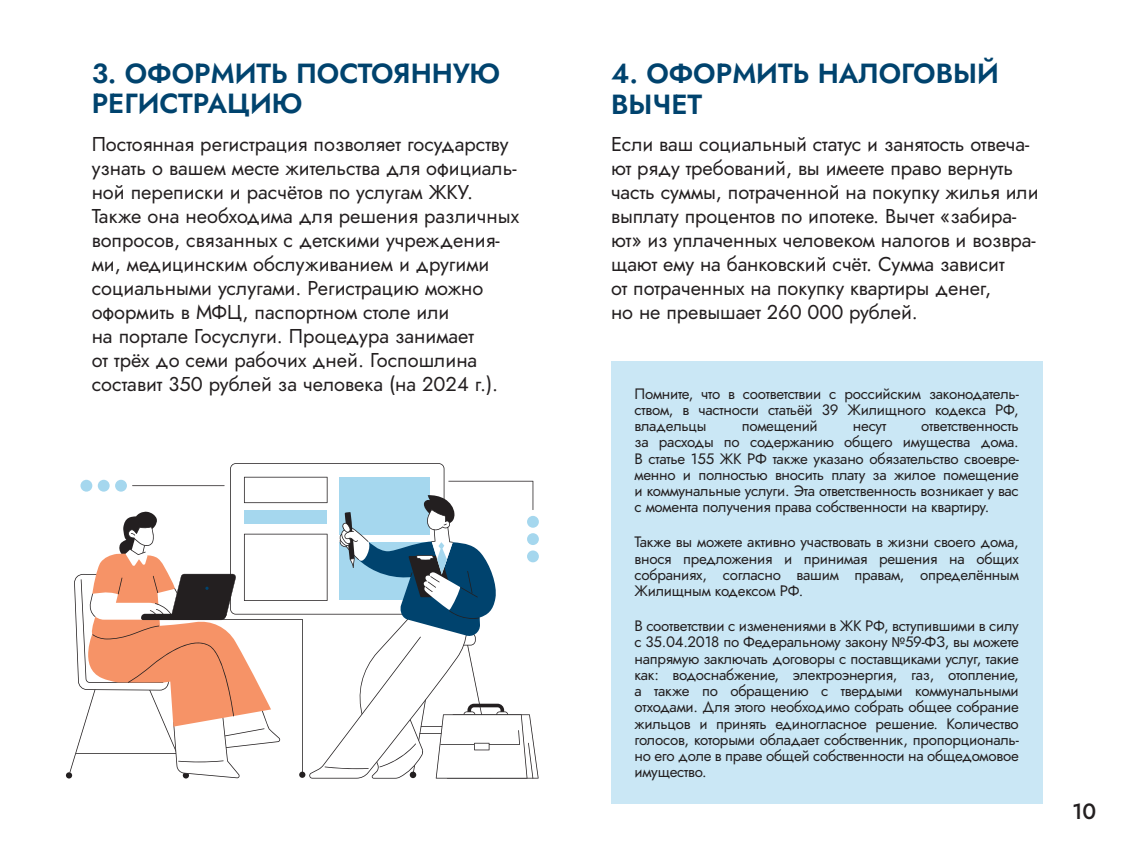
<style>
.page{position:relative;width:1134px;height:851px;background:#fff}
.page>*{position:absolute;margin:0;border:0;box-sizing:border-box;transform-origin:0 0}
.t1{font:600 27.6px/30.2px "Jost";color:#00436e}
.t2{font:500 22px "Jost";color:#231f20}
.t3{font:20px/24px "Jost";color:#231f20}
.t4{font:15px/16.2px "Jost";letter-spacing:-.015em;color:#231f20;text-align:justify}
.s1{font-family:"Myriad Pro"}
</style>
<div class="page">
<div style="left:611px;top:361px;width:431px;height:442px;background:#cae7f5"></div>
<svg style="left:66px;top:463px;width:473px;height:315px"></svg>
<h1 class="t1" style="left:92px;top:58px;width:410px">3. ОФОРМИТЬ ПОСТОЯННУЮ<br>РЕГИСТРАЦИЮ</h1>
<p class="t3" style="left:92px;top:132px;width:429px">Постоянная регистрация позволяет государству узнать о вашем месте жительства для официаль&shy;ной переписки и расчётов по услугам ЖКУ.<br>Также она необходима для решения различных вопросов, связанных с детскими учреждения&shy;ми, медицинским обслуживанием и другими социальными услугами. Регистрацию можно оформить в МФЦ, паспортном столе или<br>на портале Госуслуги. Процедура занимает<br>от трёх до семи рабочих дней. Госпошлина составит 350 рублей за человека (на 2024 г.).</p>
<h1 class="t1" style="left:611px;top:59px;width:389px">4. ОФОРМИТЬ НАЛОГОВЫЙ<br>ВЫЧЕТ</h1>
<p class="t3" style="left:611px;top:132px;width:429px">Если ваш социальный статус и занятость отвеча&shy;ют ряду требований, вы имеете право вернуть часть суммы, потраченной на покупку жилья или выплату процентов по ипотеке. Вычет «забира&shy;ют» из уплаченных человеком налогов и возвра&shy;щают ему на банковский счёт. Сумма зависит<br>от потраченных на покупку квартиры денег,<br>но не превышает 260 000 рублей.</p>
<p class="t4" style="left:634px;top:385px;width:386px">Помните, что в соответствии с российским законодатель&shy;ством, в частности статьёй 39 Жилищного кодекса РФ, владельцы</p>
<p class="t4" style="left:742px;top:418px;width:78px">помещений</p>
<p class="t4" style="left:853px;top:418px;width:35px">несут</p>
<p class="t4" style="left:634px;top:418px;width:386px;text-indent:287px">ответственность за расходы по содержанию общего имущества дома.<br>В статье 155 ЖК РФ также указано обязательство своевре&shy;менно и полностью вносить плату за жилое помещение и коммунальные услуги. Эта ответственность возникает у вас с момента получения права собственности на квартиру.</p>
<p class="t4" style="left:634px;top:534px;width:386px">Также вы можете активно участвовать в жизни своего дома, внося предложения и принимая решения на общих собраниях, согласно вашим правам, определённым Жилищным кодексом РФ.</p>
<p class="t4" style="left:634px;top:618px;width:386px">В соответствии с изменениями в ЖК РФ, вступившими в силу с 35.04.2018 по Федеральному закону <span class="s1">№</span>59-ФЗ, вы можете напрямую заключать договоры с поставщиками услуг, такие как: водоснабжение, электроэнергия, газ, отопление, а также по обращению с твердыми коммунальными отходами. Для этого необходимо собрать общее собрание жильцов и принять единогласное решение. Количество голосов, которыми обладает собственник, пропорциональ&shy;но его доле в праве общей собственности на общедомовое имущество.</p>
<h2 class="t2" style="left:1072px;top:796px;width:26px">10</h2>
</div>
